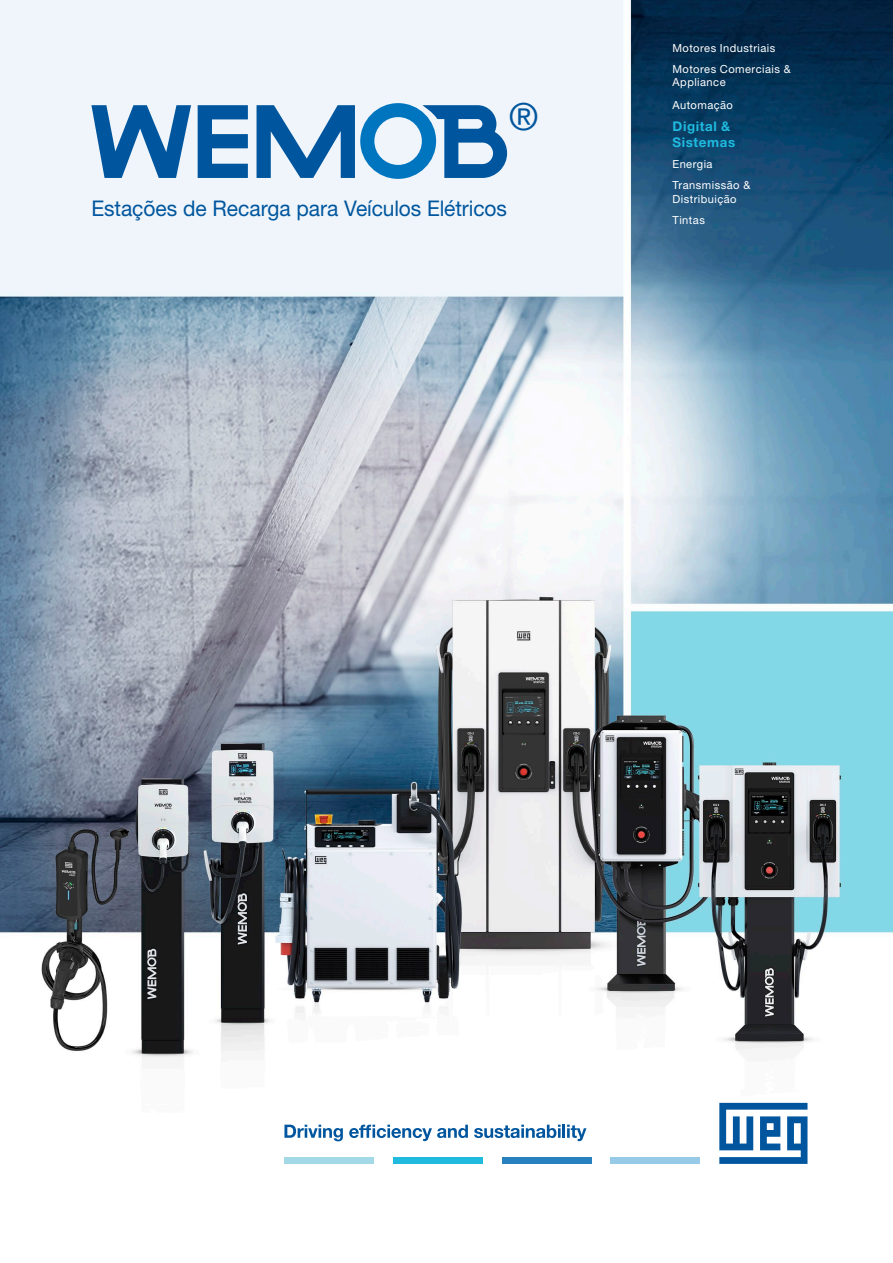
<style>
.page{position:relative;width:893px;height:1263px;background:#fff}
.page>*{position:absolute;margin:0;border:0;box-sizing:border-box;transform-origin:0 0}
.t1{font:37.5px "Helvetica Neue LT Pro";color:#00569e}
.t2{font:21.6px "Helvetica Neue LT Pro";letter-spacing:-.005em;color:#00569e}
.t3{font:700 13.35px/16px "Helvetica Neue LT Pro";letter-spacing:.045em;color:#20badf}
.t4{font:11.1px/21px "Helvetica Neue LT Pro";letter-spacing:.04em;color:#fff}
</style>
<div class="page">
<img style="left:0;top:0;width:893px;height:1164px">
<svg style="left:91px;top:105px;width:100px;height:73px"></svg>
<svg style="left:257px;top:103px;width:250px;height:76px"></svg>
<svg style="left:198px;top:105px;width:50px;height:73px"></svg>
<svg style="left:719px;top:1103px;width:88px;height:61px"></svg>
<div style="left:284px;top:1157px;width:89px;height:7px;background:#a3d8e7"></div>
<div style="left:393px;top:1157px;width:89px;height:7px;background:#20badf"></div>
<div style="left:502px;top:1157px;width:89px;height:7px;background:#2881bf"></div>
<div style="left:611px;top:1157px;width:89px;height:7px;background:#96cae6"></div>
<svg style="left:284px;top:1125px;width:59px;height:16px"></svg>
<svg style="left:349px;top:1125px;width:119px;height:16px"></svg>
<svg style="left:474px;top:1125px;width:112px;height:16px"></svg>
<h1 class="t1" style="left:509px;top:94px;width:31px">®</h1>
<h2 class="t2" style="left:91px;top:195px;width:417px">Estações de Recarga para Veículos Elétricos</h2>
<p class="t4" style="left:672px;top:37px;width:120px">Motores Industriais<br>Motores Comerciais &amp;</p>
<p class="t4" style="left:672px;top:71px;width:62px;line-height:22.5px">Appliance<br>Automação</p>
<p class="t3" style="left:672px;top:117px;width:64px">Digital &amp;<br>Sistemas</p>
<p class="t4" style="left:672px;top:153px;width:79px;line-height:21.8px">Energia<br>Transmissão &amp;</p>
<p class="t4" style="left:672px;top:188px;width:66px">Distribuição<br>Tintas</p>
</div>
